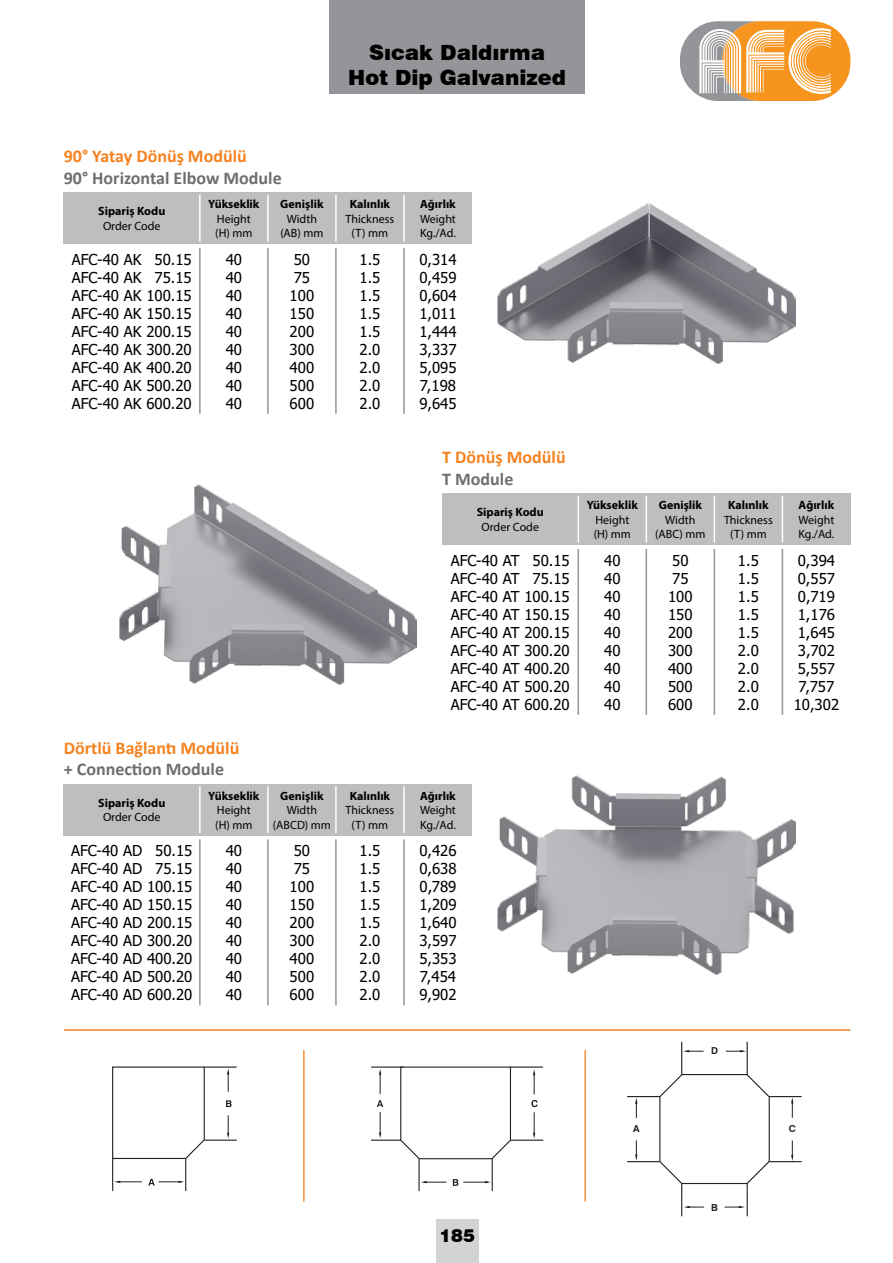
<style>
.page{position:relative;width:893px;height:1263px;background:#fff}
.page>*{position:absolute;margin:0;border:0;box-sizing:border-box;transform-origin:0 0}
.t1{font:900 21px/25.2px "Swiss 721 BT";color:#000;text-align:center}
.t2{font:700 18px "Calibri";color:#f58220}
.t3{font:700 18px "Calibri";color:#6d6e71}
.t4{font:900 18px "Swiss 721 BT";color:#000}
.t5{font:15px/18px "Tahoma";color:#000;text-align:justify}
.t6{font:12px/14.4px "Myriad Pro";color:#000}
.t7{font:700 12px "Myriad Pro";color:#000}
.t8{font:700 9.6px "Swiss 721 BT";color:#231f20}
.s1{color:#fff}
</style>
<div class="page">
<div style="left:436px;top:1219px;width:42px;height:44px;background:#d1d3d4"></div>
<div style="left:722px;top:21px;width:128px;height:80px;background:#f7941e;border-radius:38px"></div>
<svg style="left:680px;top:21px;width:151px;height:80px"></svg>
<div style="left:330px;top:0;width:255px;height:94px;background:#939598"></div>
<div style="left:64px;top:193px;width:136px;height:51px;background:#bcbec0"></div>
<div style="left:200px;top:193px;width:68px;height:51px;background:#bcbec0"></div>
<div style="left:268px;top:193px;width:68px;height:51px;background:#bcbec0"></div>
<div style="left:336px;top:193px;width:68px;height:51px;background:#bcbec0"></div>
<div style="left:404px;top:193px;width:68px;height:51px;background:#bcbec0"></div>
<hr style="left:199px;top:195px;width:2px;height:46px;background:#fff">
<hr style="left:199px;top:248px;width:2px;height:166px;background:#939598">
<hr style="left:267px;top:248px;width:2px;height:166px;background:#939598">
<hr style="left:335px;top:248px;width:2px;height:166px;background:#939598">
<hr style="left:403px;top:248px;width:2px;height:166px;background:#939598">
<hr style="left:267px;top:195px;width:2px;height:46px;background:#fff">
<hr style="left:335px;top:195px;width:2px;height:46px;background:#fff">
<hr style="left:403px;top:195px;width:2px;height:46px;background:#fff">
<div style="left:442px;top:494px;width:136px;height:51px;background:#bcbec0"></div>
<div style="left:578px;top:494px;width:68px;height:51px;background:#bcbec0"></div>
<div style="left:646px;top:494px;width:68px;height:51px;background:#bcbec0"></div>
<div style="left:714px;top:494px;width:68px;height:51px;background:#bcbec0"></div>
<div style="left:782px;top:494px;width:68px;height:51px;background:#bcbec0"></div>
<hr style="left:578px;top:496px;width:1px;height:47px;background:#fff">
<hr style="left:578px;top:549px;width:1px;height:166px;background:#939598">
<hr style="left:646px;top:549px;width:1px;height:166px;background:#939598">
<hr style="left:714px;top:549px;width:1px;height:166px;background:#939598">
<hr style="left:782px;top:549px;width:1px;height:166px;background:#939598">
<hr style="left:646px;top:496px;width:1px;height:47px;background:#fff">
<hr style="left:714px;top:496px;width:1px;height:47px;background:#fff">
<hr style="left:782px;top:496px;width:1px;height:47px;background:#fff">
<div style="left:64px;top:784px;width:136px;height:51px;background:#bcbec0"></div>
<div style="left:200px;top:784px;width:68px;height:51px;background:#bcbec0"></div>
<div style="left:268px;top:784px;width:68px;height:51px;background:#bcbec0"></div>
<div style="left:336px;top:784px;width:68px;height:51px;background:#bcbec0"></div>
<div style="left:404px;top:784px;width:68px;height:51px;background:#bcbec0"></div>
<hr style="left:199px;top:786px;width:2px;height:47px;background:#fff">
<hr style="left:199px;top:839px;width:2px;height:166px;background:#939598">
<hr style="left:267px;top:839px;width:2px;height:166px;background:#939598">
<hr style="left:335px;top:839px;width:2px;height:166px;background:#939598">
<hr style="left:403px;top:839px;width:2px;height:166px;background:#939598">
<hr style="left:267px;top:786px;width:2px;height:47px;background:#fff">
<hr style="left:335px;top:786px;width:2px;height:47px;background:#fff">
<hr style="left:403px;top:786px;width:2px;height:47px;background:#fff">
<img style="left:497px;top:204px;width:298px;height:159px">
<img style="left:119px;top:484px;width:298px;height:201px">
<img style="left:497px;top:775px;width:298px;height:199px">
<hr style="left:64px;top:1029px;width:786px;height:2px;background:#f58220">
<svg style="left:112px;top:1066px;width:125px;height:126px"></svg>
<hr style="left:112px;top:1158px;width:1px;height:33px;background:#231f20">
<hr style="left:204px;top:1066px;width:33px;height:2px;background:#231f20">
<svg style="left:371px;top:1066px;width:173px;height:126px"></svg>
<hr style="left:371px;top:1066px;width:33px;height:2px;background:#231f20">
<hr style="left:510px;top:1066px;width:33px;height:2px;background:#231f20">
<svg style="left:627px;top:1140px;width:77px;height:77px"></svg>
<svg style="left:627px;top:1041px;width:77px;height:77px"></svg>
<svg style="left:724px;top:1140px;width:78px;height:77px"></svg>
<svg style="left:726px;top:1041px;width:76px;height:77px"></svg>
<hr style="left:659px;top:1096px;width:1px;height:65px;background:#231f20">
<hr style="left:682px;top:1074px;width:65px;height:1px;background:#231f20">
<hr style="left:769px;top:1097px;width:1px;height:65px;background:#231f20">
<hr style="left:682px;top:1183px;width:65px;height:1px;background:#231f20">
<hr style="left:303px;top:1050px;width:2px;height:151px;background:#f58220">
<hr style="left:584px;top:1050px;width:2px;height:151px;background:#f58220">
<p class="t2" style="left:64px;top:144px;width:184px">90° Yatay Dönüş Modülü</p>
<p class="t3" style="left:64px;top:165px;width:219px">90° Horizontal Elbow Module</p>
<h1 class="t1" style="left:348px;top:40px;width:219px">Sıcak Daldırma<br>Hot Dip Galvanized</h1>
<p class="t7" style="left:208px;top:196px;width:53px">Yükseklik</p>
<p class="t6" style="left:215px;top:211px;width:39px">Height (H) mm</p>
<p class="t7" style="left:280px;top:196px;width:45px">Genişlik</p>
<p class="t6" style="left:280px;top:211px;width:45px;text-align:center">Width (AB) mm</p>
<p class="t7" style="left:350px;top:196px;width:42px">Kalınlık</p>
<p class="t6" style="left:346px;top:211px;width:50px;text-align:center">Thickness (T) mm</p>
<p class="t7" style="left:420px;top:196px;width:37px">Ağırlık</p>
<p class="t6" style="left:420px;top:211px;width:37px">Weight<br>Kg./Ad.</p>
<p class="t7" style="left:98px;top:204px;width:69px">Sipariş Kodu</p>
<p class="t6" style="left:103px;top:218px;width:59px">Order Code</p>
<p class="t5" style="left:72px;top:251px;width:122px">AFC-40 AK <span class="s1">0</span>50.15<br>AFC-40 AK <span class="s1">0</span>75.15<br>AFC-40 AK 100.15<br>AFC-40 AK 150.15<br>AFC-40 AK 200.15<br>AFC-40 AK 300.20<br>AFC-40 AK 400.20<br>AFC-40 AK 500.20<br>AFC-40 AK 600.20</p>
<p class="t5" style="left:226px;top:251px;width:18px">40<br>40<br>40<br>40<br>40<br>40<br>40<br>40<br>40</p>
<p class="t5" style="left:290px;top:251px;width:26px;text-align:left">50<br>75<br>100<br>150<br>200<br>300<br>400<br>500<br>600</p>
<p class="t5" style="left:359px;top:251px;width:22px">1.5<br>1.5<br>1.5<br>1.5<br>1.5<br>2.0<br>2.0<br>2.0<br>2.0</p>
<p class="t5" style="left:419px;top:251px;width:39px">0,314<br>0,459<br>0,604<br>1,011<br>1,444<br>3,337<br>5,095<br>7,198<br>9,645</p>
<p class="t2" style="left:442px;top:445px;width:125px">T Dönüş Modülü</p>
<p class="t3" style="left:442px;top:466px;width:73px">T Module</p>
<p class="t2" style="left:64px;top:735px;width:177px">Dörtlü Bağlantı Modülü</p>
<p class="t3" style="left:64px;top:757px;width:162px">+ Connection Module</p>
<p class="t7" style="left:587px;top:497px;width:53px">Yükseklik</p>
<p class="t6" style="left:594px;top:512px;width:39px">Height (H) mm</p>
<p class="t7" style="left:659px;top:497px;width:45px">Genişlik</p>
<p class="t6" style="left:655px;top:512px;width:52px;text-align:center">Width (ABC) mm</p>
<p class="t7" style="left:728px;top:497px;width:42px">Kalınlık</p>
<p class="t6" style="left:724px;top:512px;width:50px;text-align:center">Thickness (T) mm</p>
<p class="t7" style="left:799px;top:497px;width:37px">Ağırlık</p>
<p class="t6" style="left:798px;top:512px;width:37px">Weight<br>Kg./Ad.</p>
<p class="t7" style="left:477px;top:505px;width:69px">Sipariş Kodu</p>
<p class="t6" style="left:481px;top:519px;width:59px">Order Code</p>
<p class="t5" style="left:451px;top:552px;width:121px">AFC-40 AT <span class="s1">0</span>50.15<br>AFC-40 AT <span class="s1">0</span>75.15<br>AFC-40 AT 100.15<br>AFC-40 AT 150.15<br>AFC-40 AT 200.15<br>AFC-40 AT 300.20<br>AFC-40 AT 400.20<br>AFC-40 AT 500.20<br>AFC-40 AT 600.20</p>
<p class="t5" style="left:604px;top:552px;width:18px">40<br>40<br>40<br>40<br>40<br>40<br>40<br>40<br>40</p>
<p class="t5" style="left:668px;top:552px;width:26px;text-align:left">50<br>75<br>100<br>150<br>200<br>300<br>400<br>500<br>600</p>
<p class="t5" style="left:738px;top:552px;width:22px">1.5<br>1.5<br>1.5<br>1.5<br>1.5<br>2.0<br>2.0<br>2.0<br>2.0</p>
<p class="t5" style="left:794px;top:552px;width:47px;text-align:center">0,394<br>0,557<br>0,719<br>1,176<br>1,645<br>3,702<br>5,557<br>7,757<br>10,302</p>
<p class="t7" style="left:208px;top:788px;width:53px">Yükseklik</p>
<p class="t6" style="left:215px;top:803px;width:39px">Height (H) mm</p>
<p class="t7" style="left:280px;top:788px;width:45px">Genişlik</p>
<p class="t6" style="left:273px;top:803px;width:59px;text-align:center">Width (ABCD) mm</p>
<p class="t7" style="left:350px;top:788px;width:42px">Kalınlık</p>
<p class="t6" style="left:346px;top:803px;width:50px;text-align:center">Thickness (T) mm</p>
<p class="t7" style="left:420px;top:788px;width:37px">Ağırlık</p>
<p class="t6" style="left:420px;top:803px;width:37px">Weight<br>Kg./Ad.</p>
<p class="t7" style="left:98px;top:795px;width:69px">Sipariş Kodu</p>
<p class="t6" style="left:103px;top:810px;width:59px">Order Code</p>
<p class="t5" style="left:71px;top:842px;width:123px">AFC-40 AD <span class="s1">0</span>50.15<br>AFC-40 AD <span class="s1">0</span>75.15<br>AFC-40 AD 100.15<br>AFC-40 AD 150.15<br>AFC-40 AD 200.15<br>AFC-40 AD 300.20<br>AFC-40 AD 400.20<br>AFC-40 AD 500.20<br>AFC-40 AD 600.20</p>
<p class="t5" style="left:226px;top:842px;width:18px">40<br>40<br>40<br>40<br>40<br>40<br>40<br>40<br>40</p>
<p class="t5" style="left:290px;top:842px;width:26px;text-align:left">50<br>75<br>100<br>150<br>200<br>300<br>400<br>500<br>600</p>
<p class="t5" style="left:359px;top:842px;width:22px">1.5<br>1.5<br>1.5<br>1.5<br>1.5<br>2.0<br>2.0<br>2.0<br>2.0</p>
<p class="t5" style="left:419px;top:842px;width:39px">0,426<br>0,638<br>0,789<br>1,209<br>1,640<br>3,597<br>5,353<br>7,454<br>9,902</p>
<p class="t4" style="left:439px;top:1224px;width:37px">185</p>
<p class="t8" style="left:711px;top:1045px;width:8px">D</p>
<p class="t8" style="left:633px;top:1123px;width:8px">A</p>
<p class="t8" style="left:789px;top:1123px;width:9px">C</p>
<p class="t8" style="left:711px;top:1201px;width:8px">B</p>
</div>
